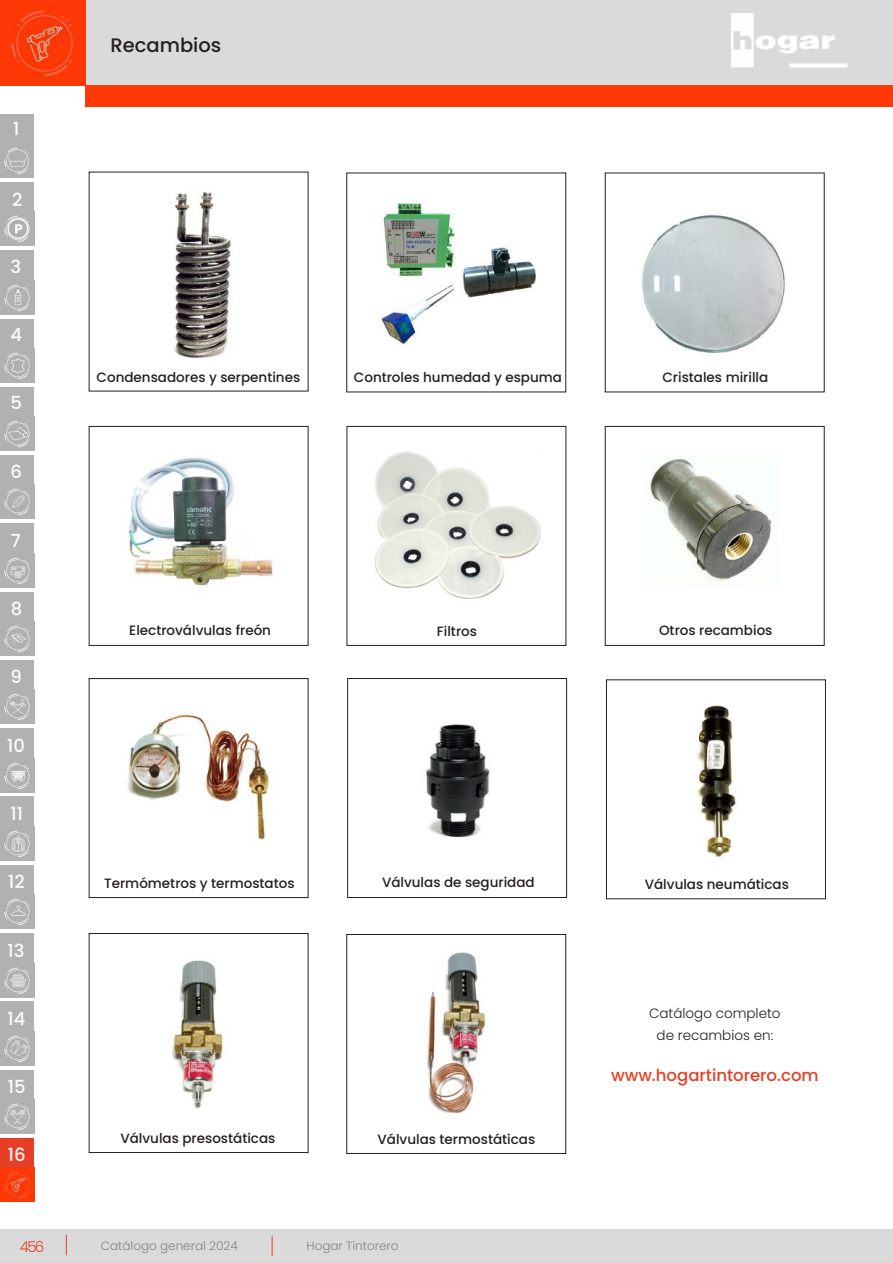
<style>
.page{position:relative;width:893px;height:1263px;background:#fff}
.page>*{position:absolute;margin:0;border:0;box-sizing:border-box;transform-origin:0 0}
.t1{font:500 19.5px "Poppins";color:#241f1f}
.t2{font:500 18px "Poppins";color:#fbfbfb}
.t3{font:500 16.5px "Poppins";color:#e73f25}
.t4{font:300 15px "Poppins";color:#e73f25}
.t5{font:500 13.5px "Poppins";color:#241f1f}
.t6{font:300 13.5px/21.6px "Poppins";color:#241f1f;text-align:center}
.t7{font:300 12px "Poppins";color:#838383}
</style>
<div class="page">
<div style="left:0;top:1229px;width:893px;height:34px;background:#dadada"></div>
<svg style="left:272px;top:1236px;width:1px;height:20px"></svg>
<svg style="left:66px;top:1235px;width:1px;height:20px"></svg>
<div style="left:85px;top:0;width:808px;height:85px;background:#dadada"></div>
<img style="left:731px;top:14px;width:116px;height:53px">
<img style="left:0;top:0;width:85px;height:85px">
<div style="left:0;top:114px;width:34px;height:30px;background:#b1b1b2"></div>
<img style="left:0;top:348px;width:34px;height:34px">
<div style="left:0;top:182px;width:34px;height:30px;background:#b1b1b2"></div>
<img style="left:0;top:280px;width:34px;height:34px">
<div style="left:0;top:250px;width:34px;height:30px;background:#b1b1b2"></div>
<img style="left:0;top:212px;width:34px;height:34px">
<div style="left:0;top:319px;width:34px;height:29px;background:#b1b1b2"></div>
<img style="left:0;top:417px;width:34px;height:34px">
<div style="left:0;top:387px;width:34px;height:30px;background:#b1b1b2"></div>
<img style="left:0;top:485px;width:34px;height:34px">
<div style="left:0;top:455px;width:34px;height:30px;background:#b1b1b2"></div>
<img style="left:0;top:553px;width:34px;height:34px">
<div style="left:0;top:523px;width:34px;height:30px;background:#b1b1b2"></div>
<img style="left:0;top:621px;width:34px;height:34px">
<div style="left:0;top:592px;width:34px;height:29px;background:#b1b1b2"></div>
<img style="left:0;top:690px;width:34px;height:34px">
<div style="left:0;top:660px;width:34px;height:30px;background:#b1b1b2"></div>
<img style="left:0;top:758px;width:34px;height:34px">
<div style="left:0;top:728px;width:34px;height:30px;background:#b1b1b2"></div>
<img style="left:0;top:826px;width:34px;height:34px">
<div style="left:0;top:796px;width:34px;height:30px;background:#b2b2b4"></div>
<img style="left:0;top:895px;width:34px;height:34px">
<div style="left:0;top:865px;width:34px;height:30px;background:#b1b1b2"></div>
<img style="left:0;top:963px;width:34px;height:34px">
<div style="left:0;top:933px;width:34px;height:30px;background:#b1b1b2"></div>
<img style="left:0;top:1031px;width:34px;height:34px">
<div style="left:0;top:1001px;width:34px;height:30px;background:#b1b1b2"></div>
<img style="left:0;top:1099px;width:34px;height:34px">
<div style="left:0;top:1070px;width:34px;height:29px;background:#b1b1b2"></div>
<img style="left:0;top:1167px;width:34px;height:34px">
<div style="left:0;top:1138px;width:34px;height:29px;background:#e73f25"></div>
<img style="left:0;top:144px;width:34px;height:34px">
<div style="left:85px;top:85px;width:808px;height:21px;background:#ff3805"></div>
<img style="left:173px;top:192px;width:60px;height:167px">
<img style="left:379px;top:202px;width:157px;height:146px">
<img style="left:374px;top:451px;width:167px;height:148px">
<div style="left:347px;top:426px;width:219px;height:220px;border:1px solid #241f1f"></div>
<img style="left:426px;top:724px;width:64px;height:114px">
<div style="left:347px;top:678px;width:220px;height:220px;border:1px solid #241f1f"></div>
<img style="left:125px;top:457px;width:148px;height:130px">
<div style="left:89px;top:426px;width:219px;height:220px;border:1px solid #241f1f"></div>
<img style="left:696px;top:705px;width:41px;height:154px">
<div style="left:606px;top:680px;width:220px;height:219px;border:1px solid #241f1f"></div>
<img style="left:172px;top:960px;width:52px;height:149px">
<div style="left:89px;top:933px;width:219px;height:220px;border:1px solid #241f1f"></div>
<img style="left:127px;top:710px;width:143px;height:131px">
<div style="left:89px;top:678px;width:219px;height:220px;border:1px solid #241f1f"></div>
<img style="left:426px;top:952px;width:61px;height:162px">
<div style="left:347px;top:934px;width:219px;height:220px;border:1px solid #241f1f"></div>
<img style="left:647px;top:457px;width:125px;height:124px">
<div style="left:605px;top:426px;width:219px;height:220px;border:1px solid #241f1f"></div>
<img style="left:642px;top:215px;width:143px;height:139px">
<h2 class="t2" style="left:13px;top:119px;width:8px">1</h2>
<h2 class="t2" style="left:12px;top:189px;width:12px">2</h2>
<h2 class="t2" style="left:10px;top:256px;width:12px">3</h2>
<h2 class="t2" style="left:10px;top:324px;width:13px">4</h2>
<h2 class="t2" style="left:10px;top:393px;width:13px">5</h2>
<h2 class="t2" style="left:10px;top:461px;width:13px">6</h2>
<h2 class="t2" style="left:11px;top:530px;width:12px">7</h2>
<h2 class="t2" style="left:11px;top:598px;width:13px">8</h2>
<h2 class="t2" style="left:10px;top:666px;width:13px">9</h2>
<h2 class="t2" style="left:7px;top:735px;width:19px">10</h2>
<h2 class="t2" style="left:11px;top:803px;width:14px">11</h2>
<h2 class="t2" style="left:8px;top:871px;width:18px">12</h2>
<h2 class="t2" style="left:8px;top:940px;width:18px">13</h2>
<h2 class="t2" style="left:8px;top:1008px;width:19px">14</h2>
<h2 class="t2" style="left:8px;top:1076px;width:19px">15</h2>
<h2 class="t2" style="left:8px;top:1144px;width:19px">16</h2>
<p class="t4" style="left:20px;top:1237px;width:26px">456</p>
<h1 class="t1" style="left:111px;top:34px;width:112px">Recambios</h1>
<p class="t5" style="left:97px;top:370px;width:205px">Condensadores y serpentines</p>
<p class="t5" style="left:354px;top:370px;width:210px">Controles humedad y espuma</p>
<p class="t5" style="left:662px;top:369px;width:107px">Cristales mirilla</p>
<p class="t5" style="left:129px;top:623px;width:143px">Electroválvulas freón</p>
<p class="t5" style="left:437px;top:623px;width:42px">Filtros</p>
<p class="t5" style="left:659px;top:623px;width:115px">Otros recambios</p>
<p class="t5" style="left:104px;top:875px;width:192px">Termómetros y termostatos</p>
<p class="t5" style="left:382px;top:875px;width:154px">Válvulas de seguridad</p>
<p class="t5" style="left:120px;top:1130px;width:156px">Válvulas presostáticas</p>
<p class="t5" style="left:378px;top:1131px;width:159px">Válvulas termostáticas</p>
<p class="t7" style="left:101px;top:1239px;width:138px">Catálogo general 2024</p>
<p class="t7" style="left:306px;top:1239px;width:94px">Hogar Tintorero</p>
<p class="t5" style="left:645px;top:877px;width:146px">Válvulas neumáticas</p>
<p class="t6" style="left:649px;top:1003px;width:133px">Catálogo completo de recambios en:</p>
<p class="t3" style="left:611px;top:1066px;width:209px">www.hogartintorero.com</p>
</div>
